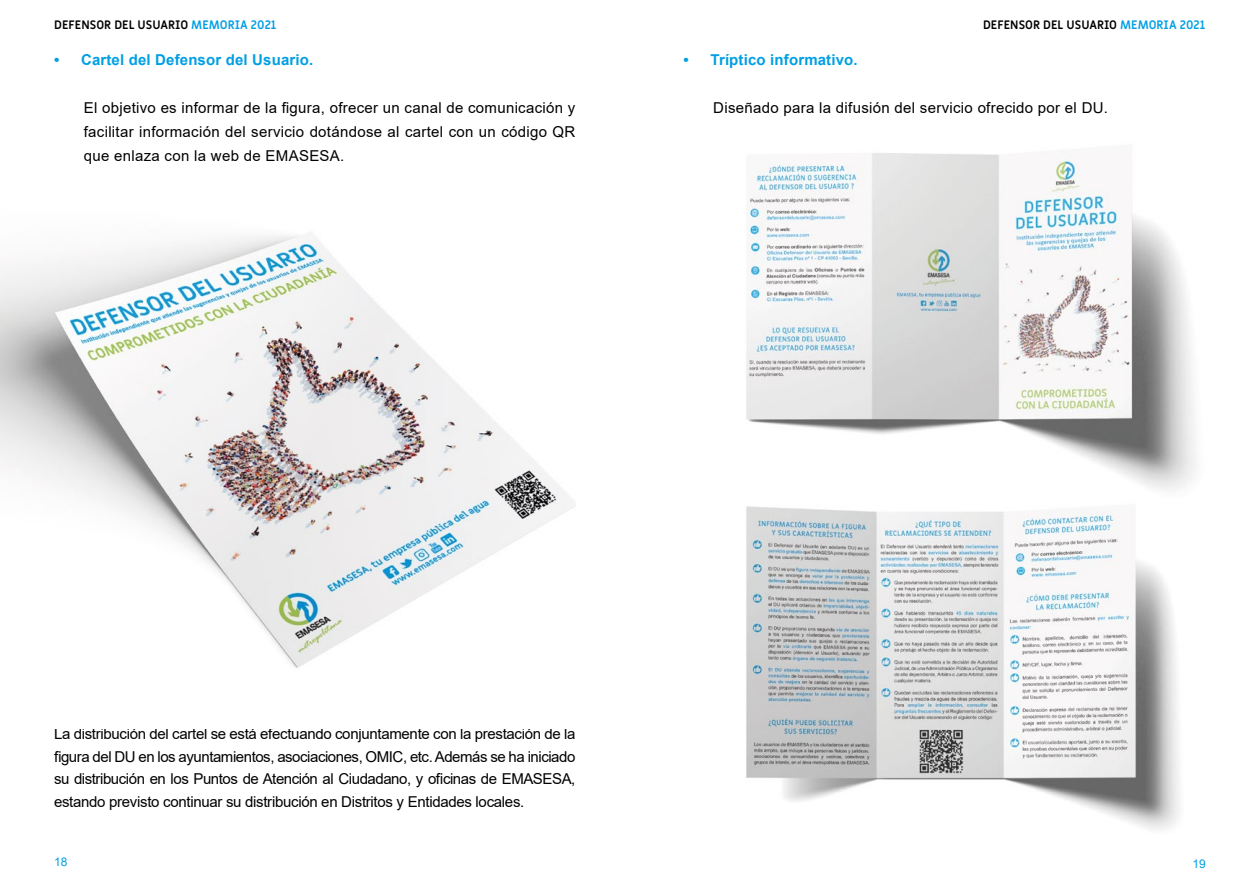
<style>
.page{position:relative;width:1259px;height:893px;background:#fff}
.page>*{position:absolute;margin:0;border:0;box-sizing:border-box;transform-origin:0 0}
.t1{font:15px/22.5px "Arial";letter-spacing:.02em;color:#000;text-align:justify}
.t2{font:700 15px "Arial";letter-spacing:.01em;color:#009fe3}
.t3{font:700 12px "Miriam Libre";color:#000}
.t4{font:12px "Arial";color:#009fe3}
.s1{color:#009fe3}
</style>
<div class="page">
<img style="left:0;top:232px;width:575px;height:436px">
<img style="left:746px;top:153px;width:449px;height:677px">
<p class="t3" style="left:54px;top:18px;width:224px">DEFENSOR DEL USUARIO <span class="s1">MEMORIA 2021</span></p>
<p class="t3" style="left:983px;top:18px;width:224px">DEFENSOR DEL USUARIO <span class="s1">MEMORIA 2021</span></p>
<p class="t2" style="left:54px;top:49px;width:261px">• Cartel del Defensor del Usuario.</p>
<p class="t1" style="left:84px;top:96px;width:493px;line-height:24px">El objetivo es informar de la figura, ofrecer un canal de comunicación y facilitar información del servicio dotándose al cartel con un código QR que enlaza con la web de EMASESA.</p>
<p class="t2" style="left:683px;top:49px;width:176px">• Tríptico informativo.</p>
<p class="t1" style="left:713px;top:96px;width:396px">Diseñado para la difusión del servicio ofrecido por el DU.</p>
<p class="t1" style="left:54px;top:723px;width:523px">La distribución del cartel se está efectuando conjuntamente con la prestación de la figura del DU en los ayuntamientos, asociaciones, OMIC, etc. Además se ha iniciado su distribución en los Puntos de Atención al Ciudadano, y oficinas de EMASESA, estando previsto continuar su distribución en Distritos y Entidades locales.</p>
<p class="t4" style="left:54px;top:854px;width:15px">18</p>
<p class="t4" style="left:1192px;top:856px;width:15px">19</p>
</div>
